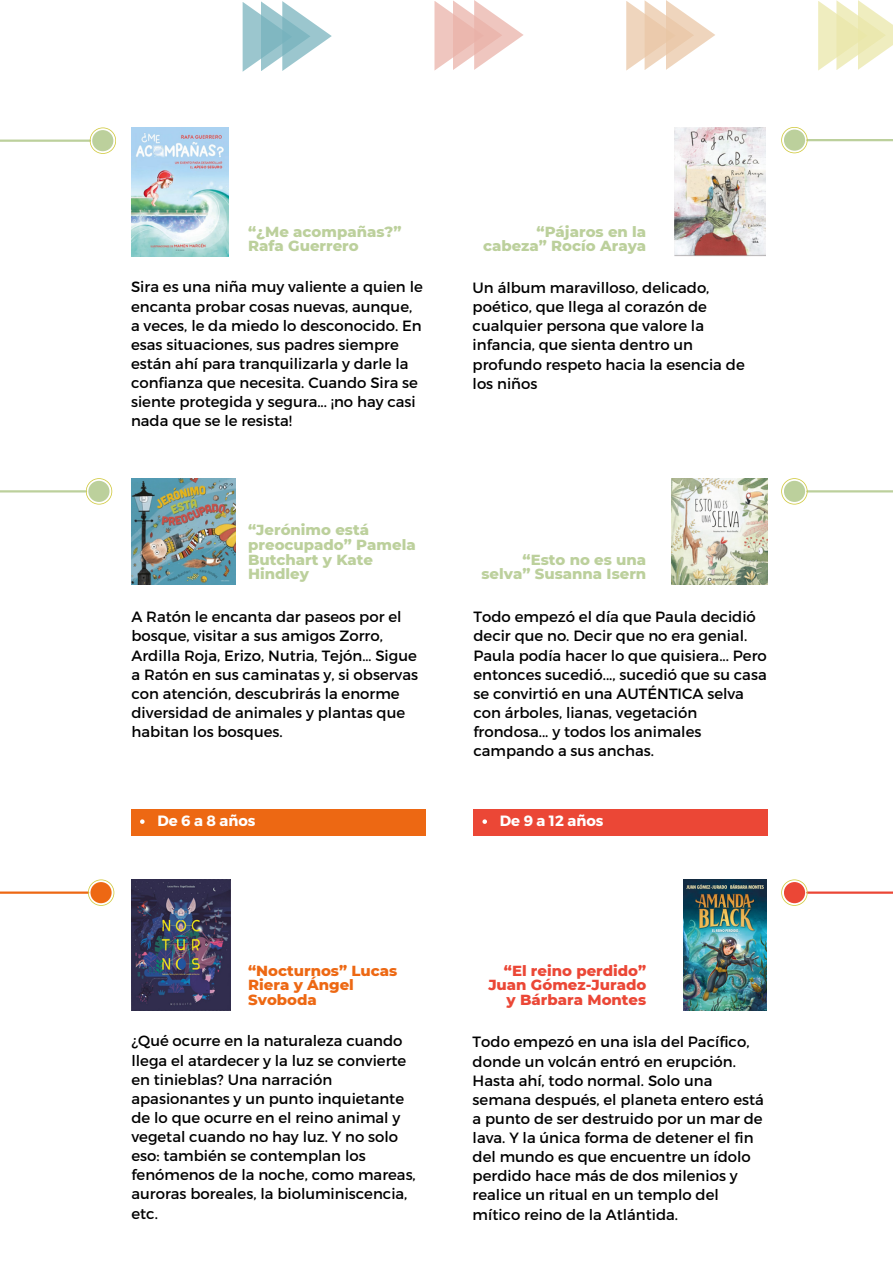
<style>
.page{position:relative;width:893px;height:1264px;background:#fff}
.page>*{position:absolute;margin:0;border:0;box-sizing:border-box;transform-origin:0 0}
.t1{font:14.85px/19.2px "Montserrat";color:#000}
.t2{font:800 14.85px/14.7px "Montserrat";color:#bcd09c;text-align:right}
.t3{font:800 14.85px/14.7px "Montserrat";color:#eb4736;text-align:right}
.t4{font:800 14.85px/14.7px "Montserrat";color:#ed6813}
.t5{font:700 14.85px "Montserrat";color:#fff}
</style>
<div class="page">
<svg style="left:434px;top:0;width:89px;height:71px"></svg>
<svg style="left:626px;top:0;width:89px;height:71px"></svg>
<svg style="left:818px;top:0;width:74px;height:71px"></svg>
<hr style="left:807px;top:139px;width:85px;height:2px;background:#bcd09c">
<svg style="left:781px;top:127px;width:26px;height:26px"></svg>
<div style="left:783px;top:129px;width:22px;height:22px;background:#bcd09c;border-radius:50%"></div>
<svg style="left:242px;top:1px;width:90px;height:71px"></svg>
<hr style="left:0;top:490px;width:86px;height:2px;background:#bcd09c">
<svg style="left:86px;top:478px;width:26px;height:26px"></svg>
<div style="left:88px;top:481px;width:21px;height:21px;background:#bcd09c;border-radius:50%"></div>
<hr style="left:807px;top:490px;width:85px;height:2px;background:#bcd09c">
<svg style="left:781px;top:478px;width:26px;height:26px"></svg>
<div style="left:783px;top:481px;width:22px;height:21px;background:#bcd09c;border-radius:50%"></div>
<hr style="left:807px;top:891px;width:85px;height:2px;background:#eb4736">
<svg style="left:781px;top:879px;width:26px;height:26px"></svg>
<div style="left:783px;top:882px;width:22px;height:21px;background:#eb4736;border-radius:50%"></div>
<hr style="left:0;top:139px;width:90px;height:3px;background:#bcd09c">
<svg style="left:90px;top:127px;width:26px;height:27px"></svg>
<div style="left:92px;top:130px;width:21px;height:21px;background:#bcd09c;border-radius:50%"></div>
<hr style="left:0;top:891px;width:88px;height:2px;background:#ed6813">
<svg style="left:88px;top:879px;width:26px;height:26px"></svg>
<div style="left:90px;top:882px;width:22px;height:21px;background:#ed6813;border-radius:50%"></div>
<img style="left:674px;top:128px;width:91px;height:128px">
<img style="left:131px;top:128px;width:98px;height:128px">
<img style="left:671px;top:478px;width:96px;height:106px">
<img style="left:131px;top:478px;width:105px;height:106px">
<div style="left:131px;top:809px;width:295px;height:26px;background:#ed6813"></div>
<img style="left:131px;top:879px;width:99px;height:131px">
<svg style="left:140px;top:819px;width:4px;height:4px"></svg>
<div style="left:473px;top:809px;width:295px;height:26px;background:#eb4736"></div>
<img style="left:683px;top:879px;width:83px;height:131px">
<svg style="left:482px;top:819px;width:5px;height:4px"></svg>
<p class="t2" style="left:248px;top:224px;width:155px;text-align:left">“¿Me acompañas?”<br>Rafa Guerrero</p>
<p class="t1" style="left:131px;top:277px;width:293px">Sira es una niña muy valiente a quien le encanta probar cosas nuevas, aunque, a veces, le da miedo lo desconocido. En esas situaciones, sus padres siempre están ahí para tranquilizarla y darle la confianza que necesita. Cuando Sira se siente protegida y segura... ¡no hay casi nada que se le resista!</p>
<p class="t2" style="left:248px;top:523px;width:169px;text-align:left">“Jerónimo está preocupado” Pamela<br>Butchart y Kate<br>Hindley</p>
<p class="t1" style="left:131px;top:606px;width:288px">A Ratón le encanta dar paseos por el bosque, visitar a sus amigos Zorro, Ardilla Roja, Erizo, Nutria, Tejón… Sigue a Ratón en sus caminatas y, si observas con atención, descubrirás la enorme diversidad de animales y plantas que habitan los bosques.</p>
<p class="t5" style="left:157px;top:811px;width:100px">De 6 a 8 años</p>
<p class="t2" style="left:483px;top:224px;width:165px">“Pájaros en la cabeza” Rocío Araya</p>
<p class="t1" style="left:472px;top:277px;width:273px">Un álbum maravilloso, delicado, poético, que llega al corazón de cualquier persona que valore la infancia, que sienta dentro un profundo respeto hacia la esencia de los niños</p>
<p class="t2" style="left:481px;top:552px;width:166px">“Esto no es una selva” Susanna Isern</p>
<p class="t1" style="left:473px;top:606px;width:295px">Todo empezó el día que Paula decidió decir que no. Decir que no era genial.<br>Paula podía hacer lo que quisiera... Pero entonces sucedió..., sucedió que su casa se convirtió en una AUTÉNTICA selva con árboles, lianas, vegetación frondosa... y todos los animales campando a sus anchas.</p>
<p class="t5" style="left:500px;top:811px;width:105px">De 9 a 12 años</p>
<p class="t4" style="left:248px;top:962px;width:151px">“Nocturnos” Lucas<br>Riera y Ángel<br>Svoboda</p>
<p class="t3" style="left:488px;top:962px;width:159px">“El reino perdido”<br>Juan Gómez-Jurado y Bárbara Montes</p>
<p class="t1" style="left:131px;top:1030px;width:286px">¿Qué ocurre en la naturaleza cuando llega el atardecer y la luz se convierte en tinieblas? Una narración apasionantes y un punto inquietante de lo que ocurre en el reino animal y vegetal cuando no hay luz. Y no solo eso: también se contemplan los fenómenos de la noche, como mareas, auroras boreales, la bioluminiscencia, etc.</p>
<p class="t1" style="left:472px;top:1031px;width:293px">Todo empezó en una isla del Pacífico, donde un volcán entró en erupción.<br>Hasta ahí, todo normal. Solo una semana después, el planeta entero está a punto de ser destruido por un mar de lava. Y la única forma de detener el fin del mundo es que encuentre un ídolo perdido hace más de dos milenios y realice un ritual en un templo del mítico reino de la Atlántida.</p>
</div>
